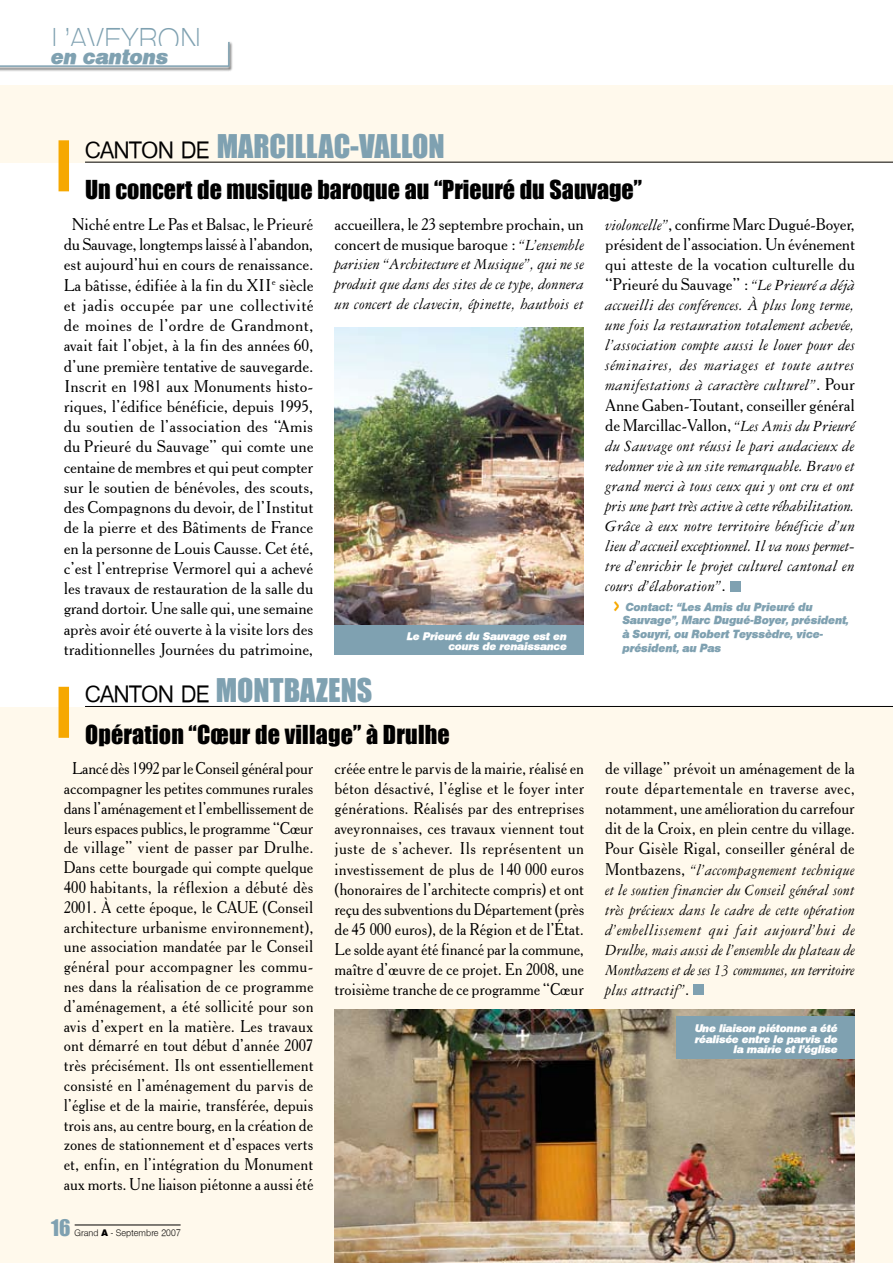
<style>
.page{position:relative;width:893px;height:1263px;background:#fff}
.page>*{position:absolute;margin:0;border:0;box-sizing:border-box;transform-origin:0 0}
.t1{font:30px "Impact";color:#7fa1b1}
.t2{font:30px "Olympia Xlight";letter-spacing:.015em;color:#7fa1b1}
.t3{font:24px "Impact";color:#000}
.t4{font:500 22.5px "Olympia";color:#000}
.t5{font:21px "Olympia Heavy Ita";letter-spacing:.015em;color:#7fa1b1;scale:.95 1}
.t6{font:21px "Impact";color:#7fa1b1}
.t7{font:16.5px/19.8px "Glouces Old Style";letter-spacing:.01em;color:#000;text-align:justify;scale:.95 1}
.t8{font:16.5px/20.2px "Glouces Old Style";letter-spacing:.01em;color:#000}
.t9{font:italic 16.5px/20.1px "Garamond Three";letter-spacing:.01em;color:#000;text-align:justify}
.t10{font:italic 16.5px/20.1px "Garamond Three";letter-spacing:.01em;color:#000;text-align:justify;scale:.95 1}
.t11{font:11.25px/13.8px "Olympia Heavy Ita";letter-spacing:.015em;color:#7fa1b1;scale:.95 1}
.t12{font:10.5px/10.5px "Olympia Heavy Ita";color:#fff;text-align:right}
.t13{font:300 9px "Olympia";letter-spacing:.015em;color:#000}
.s1{font-family:"Olympia";font-weight:500;font-size:22.5px;color:#000}
.s2{font-family:"Garamond Three";font-style:italic}
.s3{font-family:"Glouces Old Style";font-style:normal}
.s4{font-family:"Olympia";font-weight:700;font-size:18px;color:#f6a800}
.s5{font-weight:800}
</style>
<div class="page">
<div style="left:0;top:85px;width:893px;height:77px;background:#fff9ec"></div>
<div style="left:0;top:707px;width:893px;height:556px;background:#fff9ec"></div>
<hr style="left:85px;top:162px;width:808px;height:1px;background:#000">
<div style="left:59px;top:140px;width:10px;height:51px;background:#f6a800"></div>
<hr style="left:85px;top:706px;width:808px;height:1px;background:#000">
<div style="left:59px;top:687px;width:10px;height:51px;background:#f6a800"></div>
<div style="left:693px;top:984px;width:11px;height:11px;background:#7fa1b1"></div>
<img style="left:334px;top:327px;width:250px;height:298px">
<img style="left:334px;top:1010px;width:521px;height:253px">
<div style="left:730px;top:581px;width:10px;height:10px;background:#7fa1b1"></div>
<div style="left:676px;top:1016px;width:179px;height:43px;background:#7fa1b1"></div>
<div style="left:334px;top:625px;width:250px;height:30px;background:#7fa1b1"></div>
<hr style="left:75px;top:1225px;width:106px;height:1px;background:#000">
<div style="left:0;top:41px;width:234px;height:31px;background:#000;opacity:.75"></div>
<svg style="left:0;top:41px;width:230px;height:27px"></svg>
<h1 class="t2" style="left:51px;top:21px;width:151px">L’AVEYRON</h1>
<p class="t5" style="left:51px;top:44px;width:125px">en cantons</p>
<h3 class="t4" style="left:85px;top:136px;width:31px">CANTON</h3>
<h1 class="t1" style="left:181px;top:127px;width:265px"><span class="s1">DE</span> Marcillac-Vallon</h1>
<h2 class="t3" style="left:85px;top:175px;width:559px">Un concert de musique baroque au “Prieuré du Sauvage”</h2>
<p class="t8" style="left:605px;top:214px;width:251px;text-align:justify"><span class="s2">violoncelle”</span>, confirme Marc Dugué-Boyer, président de l’association. Un événement qui atteste de la vocation culturelle du “Prieuré du Sauvage” : <span class="s2">“Le Prieuré a déjà</span></p>
<p class="t9" style="left:605px;top:295px;width:251px">accueilli des conférences. À plus long terme, une fois la restauration totalement achevée, l’association compte aussi le louer pour des séminaires, des mariages et toute autres manifestations à caractère culturel”<span class="s3">. Pour</span></p>
<p class="t8" style="left:605px;top:394px;width:251px">Anne Gaben-Toutant, conseiller général de Marcillac-Vallon, <span class="s2">“Les Amis du Prieuré</span></p>
<p class="t9" style="left:605px;top:436px;width:251px">du Sauvage ont réussi le pari audacieux de redonner vie à un site remarquable. Bravo et grand merci à tous ceux qui y ont cru et ont pris une part très active à cette réhabilitation.<br>Grâce à eux notre territoire bénéficie d’un lieu d’accueil exceptionnel. Il va nous permet&shy;tre d’enrichir le projet culturel cantonal en cours d’élaboration”<span class="s3">.</span></p>
<p class="t11" style="left:623px;top:600px;width:240px;text-indent:-9px"><span class="s4">&gt;</span> Contact: “Les Amis du Prieuré du<br>Sauvage”, Marc Dugué-Boyer, président, à Souyri, ou Robert Teyssèdre, vice&shy;président, au Pas</p>
<p class="t8" style="left:334px;top:214px;width:251px;line-height:19.8px">accueillera, le 23 septembre prochain, un concert de musique baroque : <span class="s2">“L’ensemble</span></p>
<p class="t9" style="left:334px;top:255px;width:251px">parisien “Architecture et Musique”, qui ne se produit que dans des sites de ce type, donnera un concert de clavecin, épinette, hautbois et</p>
<p class="t8" style="left:64px;top:214px;width:251px;text-align:center">Niché entre Le Pas et Balsac, le Prieuré du Sauvage, longtemps laissé à l’abandon, est aujourd’hui en cours de renaissance.<br>La bâtisse, édifiée à la fin du XII<sup>e</sup> siècle et jadis occupée par une collectivité de moines de l’ordre de Grandmont, avait fait l’objet, à la fin des années 60, d’une première tentative de sauvegarde.<br>Inscrit en 1981 aux Monuments histo&shy;riques, l’édifice bénéficie, depuis 1995, du soutien de l’association des “Amis du Prieuré du Sauvage” qui comte une centaine de membres et qui peut compter sur le soutien de bénévoles, des scouts, des Compagnons du devoir, de l’Institut de la pierre et des Bâtiments de France en la personne de Louis Causse. Cet été, c’est l’entreprise Vermorel qui a achevé les travaux de restauration de la salle du grand dortoir. Une salle qui, une semaine après avoir été ouverte à la visite lors des traditionnelles Journées du patrimoine,</p>
<h3 class="t4" style="left:85px;top:681px;width:31px">CANTON</h3>
<h1 class="t1" style="left:181px;top:672px;width:191px"><span class="s1">DE</span> Montbazens</h1>
<h2 class="t3" style="left:85px;top:719px;width:366px">Opération “Cœur de village” à Drulhe</h2>
<p class="t7" style="left:334px;top:758px;width:264px">créée entre le parvis de la mairie, réalisé en béton désactivé, l’église et le foyer inter générations. Réalisés par des entreprises aveyronnaises, ces travaux viennent tout juste de s’achever. Ils représentent un investissement de plus de 140 000 euros (honoraires de l’architecte compris) et ont reçu des subventions du Département (près de 45 000 euros), de la Région et de l’État.<br>Le solde ayant été financé par la commune, maître d’œuvre de ce projet. En 2008, une troisième tranche de ce programme “Cœur</p>
<p class="t7" style="left:605px;top:758px;width:264px">de village” prévoit un aménagement de la route départementale en traverse avec, notamment, une amélioration du carrefour dit de la Croix, en plein centre du village.<br>Pour Gisèle Rigal, conseiller général de</p>
<p class="t12" style="left:407px;top:631px;width:161px">Le Prieuré du Sauvage est en cours de renaissance</p>
<p class="t7" style="left:64px;top:758px;width:264px;text-align:center">Lancé dès 1992 par le Conseil général pour accompagner les petites communes rurales dans l’aménagement et l’embellissement de leurs espaces publics, le programme “Cœur de village” vient de passer par Drulhe.<br>Dans cette bourgade qui compte quelque 400 habitants, la réflexion a débuté dès 2001. À cette époque, le CAUE (Conseil architecture urbanisme environnement), une association mandatée par le Conseil général pour accompagner les commu&shy;nes dans la réalisation de ce programme d’aménagement, a été sollicité pour son avis d’expert en la matière. Les travaux ont démarré en tout début d’année 2007 très précisément. Ils ont essentiellement consisté en l’aménagement du parvis de l’église et de la mairie, transférée, depuis trois ans, au centre bourg, en la création de zones de stationnement et d’espaces verts et, enfin, en l’intégration du Monument aux morts. Une liaison piétonne a aussi été</p>
<p class="t10" style="left:605px;top:860px;width:264px"><span class="s3">Montbazens,</span> “l’accompagnement technique et le soutien financier du Conseil général sont très précieux dans le cadre de cette opération d’embellissement qui fait aujourd’hui de Drulhe, mais aussi de l’ensemble du plateau de Montbazens et de ses 13 communes, un territoire plus attractif”<span class="s3">.</span></p>
<p class="t12" style="left:695px;top:1023px;width:144px">Une liaison piétonne a été réalisée entre le parvis de la mairie et l’église</p>
<p class="t6" style="left:51px;top:1214px;width:20px">16</p>
<p class="t13" style="left:74px;top:1227px;width:108px">Grand <span class="s5">A</span> - Septembre 2007</p>
</div>
